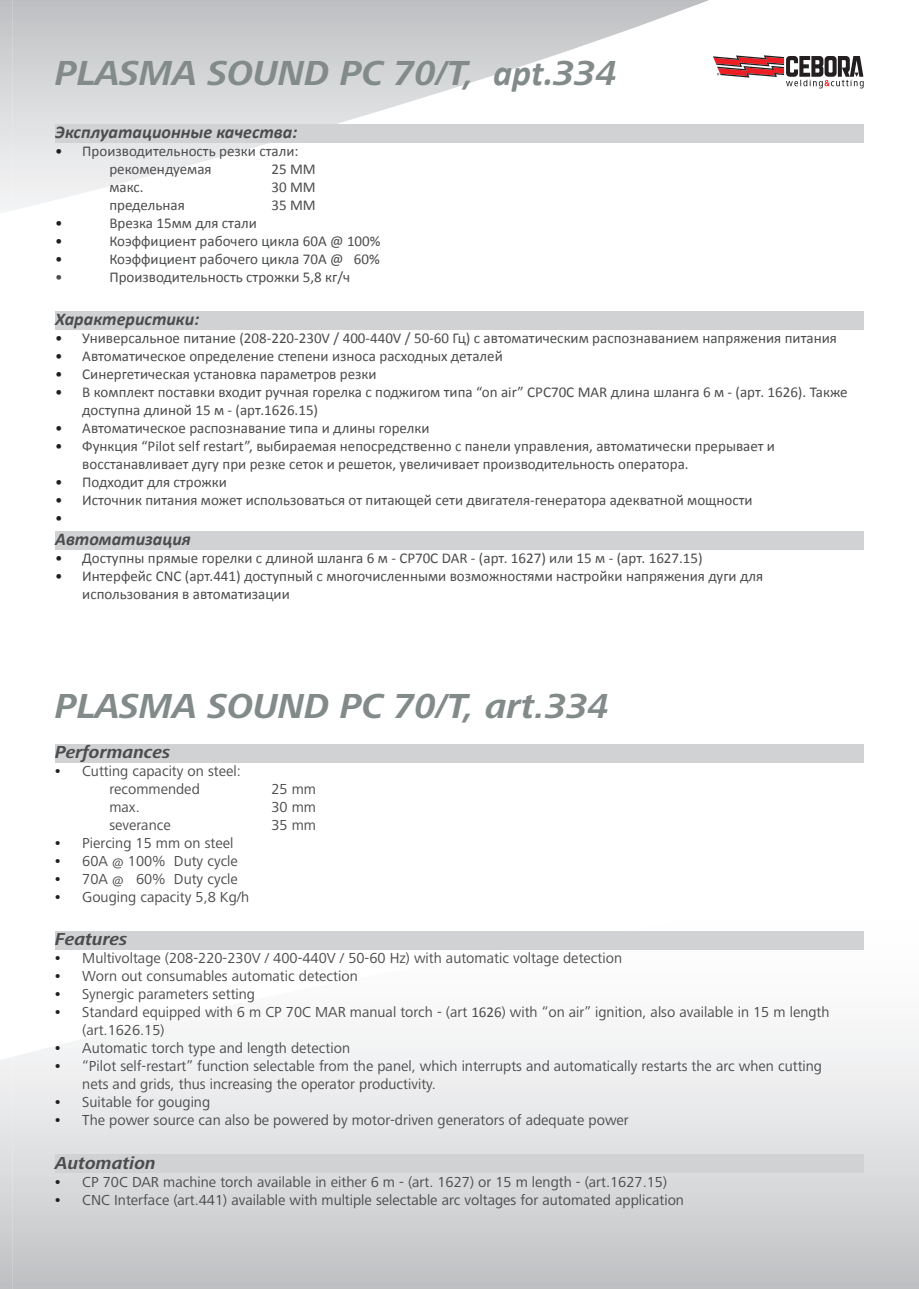
<style>
.page{position:relative;width:919px;height:1289px;background:#fff}
.page>*{position:absolute;margin:0;border:0;box-sizing:border-box;transform-origin:0 0}
.t1{font:italic 700 36px "Frutiger Next LT";color:#828b8a}
.t2{font:italic 700 18px "Calibri";color:#4b4c4d}
.t3{font:italic 700 18px "Frutiger Next LT";color:#4b4c4d}
.t4{font:15px/18px "Calibri";color:#4b4c4d}
.t5{font:15px/18px "Frutiger Next LT";color:#4b4c4d}
.t6{font:15px "Calibri";color:#231f20}
.s1{font-family:"Calibri"}
.s2{color:#231f20}
.s3{font-family:"Times";color:#231f20}
</style>
<div class="page">
<svg style="left:0;top:0;width:13px;height:213px;background:#dbdcde"></svg>
<svg style="left:0;top:1057px;width:13px;height:231px;background:#dadbdd"></svg>
<svg style="left:13px;top:0;width:696px;height:210px"></svg>
<svg style="left:13px;top:931px;width:905px;height:357px"></svg>
<svg style="left:713px;top:55px;width:150px;height:33px"></svg>
<div style="left:55px;top:744px;width:808px;height:18px;background:#d1d2d4"></div>
<div style="left:55px;top:931px;width:808px;height:18px;background:#d1d2d4"></div>
<div style="left:55px;top:1154px;width:808px;height:18px;background:#d1d2d4"></div>
<div style="left:55px;top:124px;width:808px;height:18px;background:#d1d2d4"></div>
<div style="left:55px;top:311px;width:808px;height:18px;background:#d1d2d4"></div>
<div style="left:55px;top:531px;width:808px;height:18px;background:#d1d2d4"></div>
<h1 class="t1" style="left:55px;top:53px;width:563px">PLASMA SOUND PC 70/T, <span class="s1">арt.</span>334</h1>
<p class="t2" style="left:55px;top:120px;width:243px">Эксплуатационные качества:</p>
<p class="t4" style="left:109px;top:142px;width:191px;text-indent:-54px"><span class="s2">•</span> Производительность резки стали: рекомендуемая</p>
<p class="t4" style="left:271px;top:160px;width:46px">25 MM</p>
<p class="t4" style="left:109px;top:178px;width:36px">макс.</p>
<p class="t4" style="left:271px;top:178px;width:46px">30 MM</p>
<p class="t4" style="left:109px;top:196px;width:77px">предельная</p>
<p class="t4" style="left:271px;top:196px;width:46px">35 MM</p>
<p class="t6" style="left:55px;top:213px;width:9px">•</p>
<p class="t4" style="left:109px;top:214px;width:149px">Врезка 15мм для стали</p>
<p class="t6" style="left:55px;top:231px;width:9px">•</p>
<p class="t4" style="left:109px;top:232px;width:273px">Коэффициент рабочего цикла 60A @ 100%</p>
<p class="t6" style="left:55px;top:249px;width:9px">•</p>
<p class="t4" style="left:109px;top:250px;width:272px">Коэффициент рабочего цикла 70A @ 60%</p>
<p class="t4" style="left:55px;top:268px;width:9px">•</p>
<p class="t4" style="left:109px;top:268px;width:242px">Производительность строжки 5,8 кг/ч</p>
<p class="t2" style="left:55px;top:307px;width:145px">Характеристики:</p>
<p class="t4" style="left:55px;top:329px;width:783px"><span class="s2">•</span> Универсальное питание (208-220-230V / 400-440V / 50-60 Гц) с автоматическим распознаванием напряжения питания</p>
<p class="t4" style="left:55px;top:347px;width:449px"><span class="s2">•</span> Автоматическое определение степени износа расходных деталей</p>
<p class="t4" style="left:55px;top:365px;width:323px"><span class="s2">•</span> Синергетическая установка параметров резки</p>
<p class="t4" style="left:82px;top:383px;width:766px;text-indent:-27px"><span class="s2">•</span> В комплект поставки входит ручная горелка с поджигом типа “on air” CPC70C MAR длина шланга 6 м - (арт. 1626). Также доступна длиной 15 м - (арт.1626.15)</p>
<p class="t4" style="left:55px;top:419px;width:376px"><span class="s2">•</span> Автоматическое распознавание типа и длины горелки</p>
<p class="t4" style="left:82px;top:437px;width:694px;text-indent:-27px"><span class="s2">•</span> Функция “Pilot self restart”, выбираемая непосредственно с панели управления, автоматически прерывает и восстанавливает дугу при резке сеток и решеток, увеличивает производительность оператора.</p>
<p class="t4" style="left:55px;top:473px;width:173px"><span class="s2">•</span> Подходит для строжки</p>
<p class="t4" style="left:55px;top:491px;width:699px"><span class="s2">•</span> Источник питания может использоваться от питающей сети двигателя-генератора адекватной мощности <span class="s2">•</span></p>
<p class="t2" style="left:55px;top:527px;width:137px">Автоматизация</p>
<p class="t4" style="left:55px;top:549px;width:649px"><span class="s2">•</span> Доступны прямые горелки с длиной шланга 6 м - CP70C DAR - (арт. 1627) или 15 м - (арт. 1627.15)</p>
<p class="t4" style="left:82px;top:567px;width:682px;text-indent:-27px"><span class="s2">•</span> Интерфейс CNC (арт.441) доступный с многочисленными возможностями настройки напряжения дуги для использования в автоматизации</p>
<h1 class="t1" style="left:55px;top:686px;width:555px">PLASMA SOUND PC 70/T, art.334</h1>
<p class="t3" style="left:55px;top:742px;width:117px">Performances</p>
<p class="t5" style="left:109px;top:762px;width:133px;text-indent:-54px"><span class="s3">•</span> Cutting capacity on steel: recommended</p>
<p class="t5" style="left:271px;top:780px;width:46px">25 mm</p>
<p class="t5" style="left:109px;top:798px;width:32px">max.</p>
<p class="t5" style="left:271px;top:798px;width:46px">30 mm</p>
<p class="t5" style="left:109px;top:816px;width:63px">severance</p>
<p class="t5" style="left:271px;top:816px;width:46px">35 mm</p>
<p class="t5" style="left:55px;top:834px;width:180px"><span class="s3">•</span> Piercing 15 mm on steel</p>
<p class="t5" style="left:55px;top:852px;width:184px"><span class="s3">•</span> 60A @ 100% Duty cycle</p>
<p class="t5" style="left:55px;top:870px;width:184px"><span class="s3">•</span> 70A @ 60% Duty cycle</p>
<p class="t5" style="left:55px;top:888px;width:195px"><span class="s3">•</span> Gouging capacity 5,8 Kg/h</p>
<p class="t3" style="left:55px;top:929px;width:73px">Features</p>
<p class="t5" style="left:55px;top:949px;width:568px"><span class="s3">•</span> Multivoltage (208-220-230V / 400-440V / 50-60 Hz) with automatic voltage detection</p>
<p class="t5" style="left:55px;top:967px;width:304px"><span class="s3">•</span> Worn out consumables automatic detection</p>
<p class="t5" style="left:55px;top:985px;width:201px"><span class="s3">•</span> Synergic parameters setting</p>
<p class="t5" style="left:82px;top:1003px;width:748px;text-indent:-27px"><span class="s3">•</span> Standard equipped with 6 m CP 70C MAR manual torch - (art <span class="s1">1626</span>) with “on air” ignition, also available in 15 m length (art.1626.15)</p>
<p class="t5" style="left:55px;top:1039px;width:296px"><span class="s3">•</span> Automatic torch type and length detection</p>
<p class="t5" style="left:82px;top:1057px;width:741px;text-indent:-27px"><span class="s3">•</span> “Pilot self-restart” function selectable from the panel, which interrupts and automatically restarts the arc when cutting nets and grids, thus increasing the operator productivity.</p>
<p class="t5" style="left:55px;top:1093px;width:156px"><span class="s3">•</span> Suitable for gouging</p>
<p class="t5" style="left:55px;top:1111px;width:575px"><span class="s3">•</span> The power source can also be powered by motor-driven generators of adequate power</p>
<p class="t3" style="left:55px;top:1152px;width:102px">Automation</p>
<p class="t5" style="left:55px;top:1172px;width:613px"><span class="s3">•</span> CP 70C DAR machine torch available in either 6 m - (art. 1627) or 15 m length - (art.1627.15)</p>
<p class="t5" style="left:55px;top:1190px;width:630px"><span class="s3">•</span> CNC Interface (art.441) available with multiple selectable arc voltages for automated application</p>
</div>
